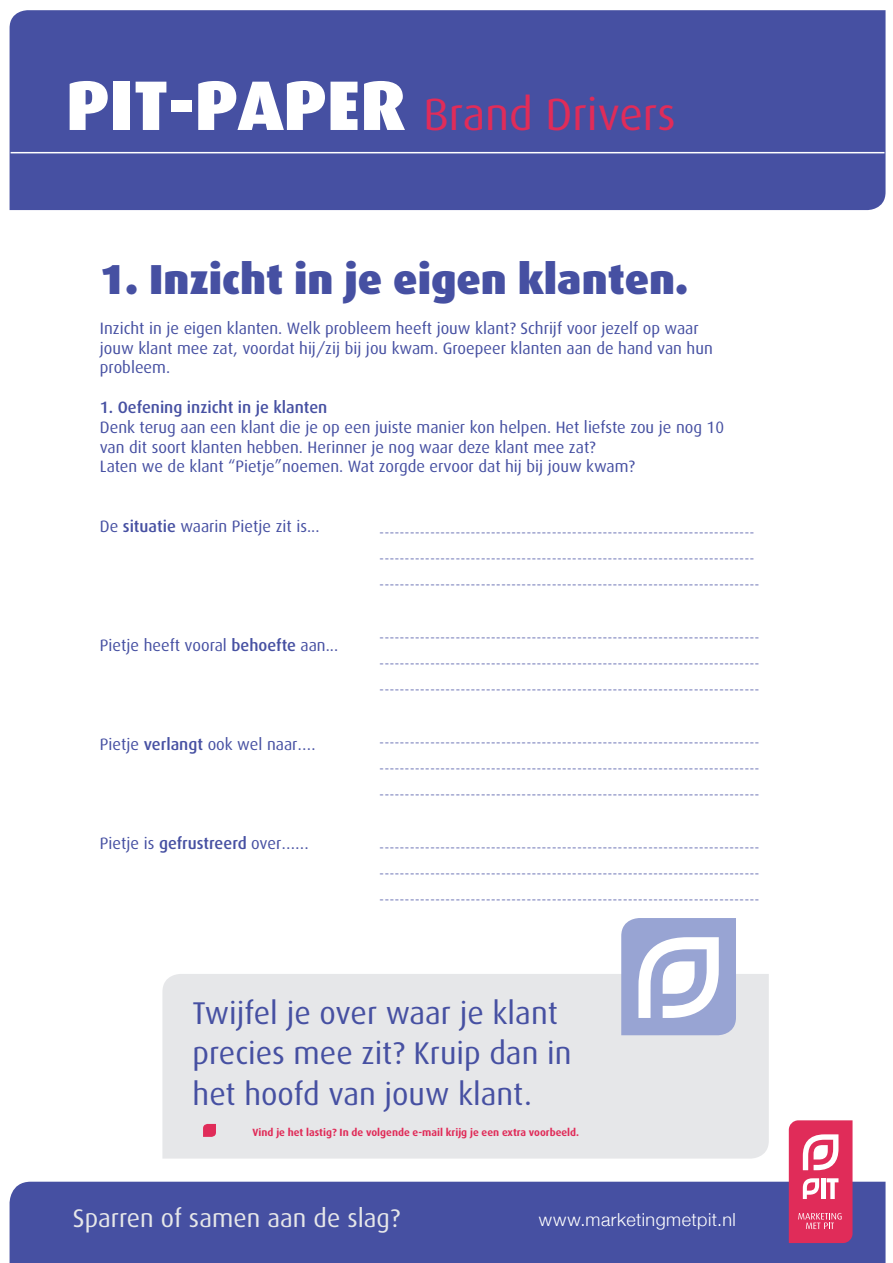
<style>
.page{position:relative;width:893px;height:1263px;background:#fff}
.page>*{position:absolute;margin:0;border:0;box-sizing:border-box;transform-origin:0 0}
.t1{font:45.15px "Dax";color:#e02c59}
.t2{font:900 42px "Dax";color:#4650a2}
.t3{font:31.5px/40.5px "Dax";color:#4650a2}
.t4{font:25.5px "Dax";color:#e6e7e9}
.t5{font:300 18px "Helvetica Neue";letter-spacing:.03em;color:#fff}
.t6{font:16.5px/19.8px "Dax";color:#4650a2}
.t7{font:500 16.5px "Dax";color:#4650a2}
.t8{font:300 15px/26.2px "Dax";color:#4650a2;text-align:justify}
.t9{font:700 10.5px "Dax";color:#e02c59}
.s1{font-weight:900;font-size:70.2px;color:#fff}
.s2{font-weight:500}
</style>
<div class="page">
<div style="left:162px;top:974px;width:607px;height:184px;background:#e6e7e9"></div>
<div style="left:10px;top:10px;width:875px;height:200px;background:#4650a2"></div>
<svg style="left:621px;top:918px;width:115px;height:117px"></svg>
<svg style="left:203px;top:1124px;width:13px;height:13px"></svg>
<div style="left:10px;top:1182px;width:875px;height:81px;background:#4650a2"></div>
<svg style="left:789px;top:1120px;width:63px;height:123px"></svg>
<hr style="left:11px;top:152px;width:873px;height:1px;background:#fff">
<h1 class="t1" style="left:66px;top:89px;width:611px"><span class="s1">PIT-PAPER</span> Brand Drivers</h1>
<h2 class="t2" style="left:100px;top:255px;width:590px">1. Inzicht in je eigen klanten.</h2>
<p class="t6" style="left:100px;top:318px;width:614px">Inzicht in je eigen klanten. Welk probleem heeft jouw klant? Schrijf voor jezelf op waar jouw klant mee zat, voordat hij/zij bij jou kwam. Groepeer klanten aan de hand van hun probleem.</p>
<p class="t7" style="left:100px;top:398px;width:229px">1. Oefening inzicht in je klanten</p>
<p class="t6" style="left:100px;top:417px;width:626px">Denk terug aan een klant die je op een juiste manier kon helpen. Het liefste zou je nog 10 van dit soort klanten hebben. Herinner je nog waar deze klant mee zat?<br>Laten we de klant “Pietje”noemen. Wat zorgde ervoor dat hij bij jouw kwam?</p>
<p class="t6" style="left:100px;top:516px;width:221px">De <span class="s2">situatie</span> waarin Pietje zit is...</p>
<p class="t6" style="left:100px;top:635px;width:240px">Pietje heeft vooral <span class="s2">behoefte</span> aan...</p>
<p class="t6" style="left:100px;top:734px;width:217px">Pietje <span class="s2">verlangt</span> ook wel naar….</p>
<p class="t6" style="left:100px;top:833px;width:211px">Pietje is <span class="s2">gefrustreerd</span> over……</p>
<p class="t8" style="left:379px;top:520px;width:382px;text-align:left">-------------------------------------------------------------------------- -------------------------------------------------------------------------- ---------------------------------------------------------------------------</p>
<p class="t8" style="left:379px;top:625px;width:382px">--------------------------------------------------------------------------- --------------------------------------------------------------------------- ---------------------------------------------------------------------------</p>
<p class="t8" style="left:379px;top:730px;width:382px">--------------------------------------------------------------------------- --------------------------------------------------------------------------- ---------------------------------------------------------------------------</p>
<p class="t8" style="left:379px;top:835px;width:382px">--------------------------------------------------------------------------- --------------------------------------------------------------------------- ---------------------------------------------------------------------------</p>
<h3 class="t3" style="left:193px;top:993px;width:380px">Twijfel je over waar je klant precies mee zit? Kruip dan in het hoofd van jouw klant.</h3>
<p class="t9" style="left:253px;top:1127px;width:328px">Vind je het lastig? In de volgende e-mail krijg je een extra voorbeeld.</p>
<h3 class="t4" style="left:73px;top:1203px;width:329px">Sparren of samen aan de slag?</h3>
<p class="t5" style="left:539px;top:1205px;width:199px">www.marketingmetpit.nl</p>
</div>
